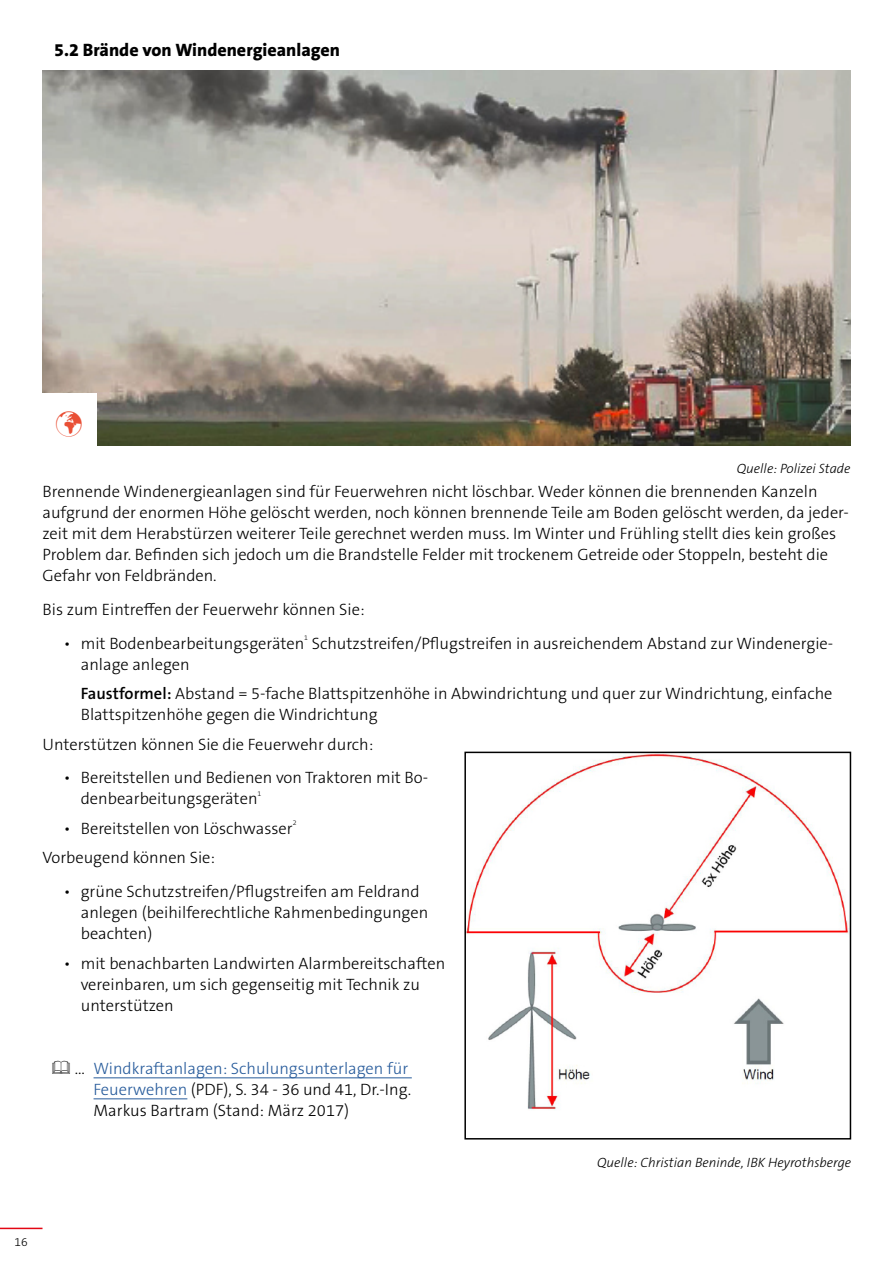
<style>
.page{position:relative;width:893px;height:1263px;background:#fff}
.page>*{position:absolute;margin:0;border:0;box-sizing:border-box;transform-origin:0 0}
.Kapitel_-_2__Ebene{font:800 18px "The Sans B W8";color:#000}
.Absatz{font:300 16.5px/21px "The Sans B W3";color:#000}
.Absatz_-_Punktaufzäh{font:300 16.5px/21px "The Sans B W3";color:#000}
.Absatz_-_Aufzählung{font:300 16.5px/21px "The Sans B W3";color:#000}
.Absatz_-_Linkempfehl{font:300 16.5px/21px "The Sans B W3";color:#000}
.Bildunterschrift{font:italic 300 13.5px "The Sans B W3";color:#000}
.t1{font:300 12px "The Sans B W3";color:#000}
.Absatz_-_Punktaufzäh-2{font:300 7.05px "The Sans B W3";color:#000}
.s1{font-family:"The Sans B W6";font-weight:600}
.s2{color:#275b9b}
</style>
<div class="page">
<hr style="left:0;top:1228px;width:43px;height:1px;background:#e30613">
<hr style="left:94px;top:1077px;width:318px;height:1px;background:#275b9b">
<hr style="left:94px;top:1098px;width:93px;height:1px;background:#275b9b">
<img style="left:43px;top:70px;width:807px;height:376px">
<img style="left:467px;top:755px;width:381px;height:355px">
<div style="left:464px;top:752px;width:387px;height:387px;border:2px solid #000"></div>
<div style="left:41px;top:393px;width:56px;height:56px;background:#fff"></div>
<p class="Kapitel_-_2__Ebene" style="left:54px;top:38px;width:287px">5.2 Brände von Windenergieanlagen</p>
<p class="Bildunterschrift" style="left:737px;top:460px;width:115px">Quelle: Polizei Stade</p>
<p class="Absatz" style="left:43px;top:481px;width:808px">Brennende Windenergieanlagen sind für Feuerwehren nicht löschbar. Weder können die brennenden Kanzeln aufgrund der enormen Höhe gelöscht werden, noch können brennende Teile am Boden gelöscht werden, da jeder&shy;zeit mit dem Herabstürzen weiterer Teile gerechnet werden muss. Im Winter und Frühling stellt dies kein großes Problem dar. Befinden sich jedoch um die Brandstelle Felder mit trockenem Getreide oder Stoppeln, besteht die Gefahr von Feldbränden.</p>
<p class="Absatz" style="left:43px;top:599px;width:324px">Bis zum Eintreffen der Feuerwehr können Sie:</p>
<p class="Absatz_-_Punktaufzäh" style="left:64px;top:633px;width:242px">• mit Bodenbearbeitungsgeräten</p>
<p class="Absatz_-_Punktaufzäh-2" style="left:304px;top:633px;width:5px">1</p>
<p class="Absatz_-_Punktaufzäh" style="left:312px;top:633px;width:523px">Schutzstreifen/Pflugstreifen in ausreichendem Abstand zur Windenergie-</p>
<p class="Absatz_-_Punktaufzäh" style="left:81px;top:654px;width:110px">anlage anlegen</p>
<p class="Absatz_-_Aufzählung" style="left:81px;top:683px;width:753px"><span class="s1">Faustformel:</span> Abstand = 5-fache Blattspitzenhöhe in Abwindrichtung und quer zur Windrichtung, einfache<br>Blattspitzenhöhe gegen die Windrichtung</p>
<p class="Absatz" style="left:43px;top:734px;width:332px">Unterstützen können Sie die Feuerwehr durch:</p>
<p class="Absatz_-_Punktaufzäh" style="left:81px;top:767px;width:349px;text-indent:-17px">• Bereitstellen und Bedienen von Traktoren mit Bo&shy;denbearbeitungsgeräten</p>
<p class="Absatz_-_Punktaufzäh-2" style="left:258px;top:789px;width:5px">1</p>
<p class="Absatz_-_Punktaufzäh" style="left:64px;top:818px;width:230px">• Bereitstellen von Löschwasser</p>
<p class="Absatz_-_Punktaufzäh-2" style="left:293px;top:818px;width:5px">2</p>
<p class="Absatz" style="left:43px;top:847px;width:174px">Vorbeugend können Sie:</p>
<p class="Absatz_-_Punktaufzäh" style="left:81px;top:881px;width:349px;text-indent:-17px">• grüne Schutzstreifen/Pflugstreifen am Feldrand anlegen (beihilferechtliche Rahmenbedingungen beachten)</p>
<p class="Absatz_-_Punktaufzäh" style="left:81px;top:953px;width:366px;text-indent:-17px">• mit benachbarten Landwirten Alarmbereitschaften vereinbaren, um sich gegenseitig mit Technik zu unterstützen</p>
<p class="Absatz_-_Linkempfehl" style="left:94px;top:1058px;width:319px;text-indent:-19px">... <span class="s2">Windkraftanlagen: Schulungsunterlagen für<br>Feuerwehren</span> (PDF), S. 34 - 36 und 41, Dr.-Ing.<br>Markus Bartram (Stand: März 2017)</p>
<p class="Bildunterschrift" style="left:597px;top:1154px;width:255px">Quelle: Christian Beninde, IBK Heyrothsberge</p>
<p class="t1" style="left:15px;top:1234px;width:15px">16</p>
</div>
